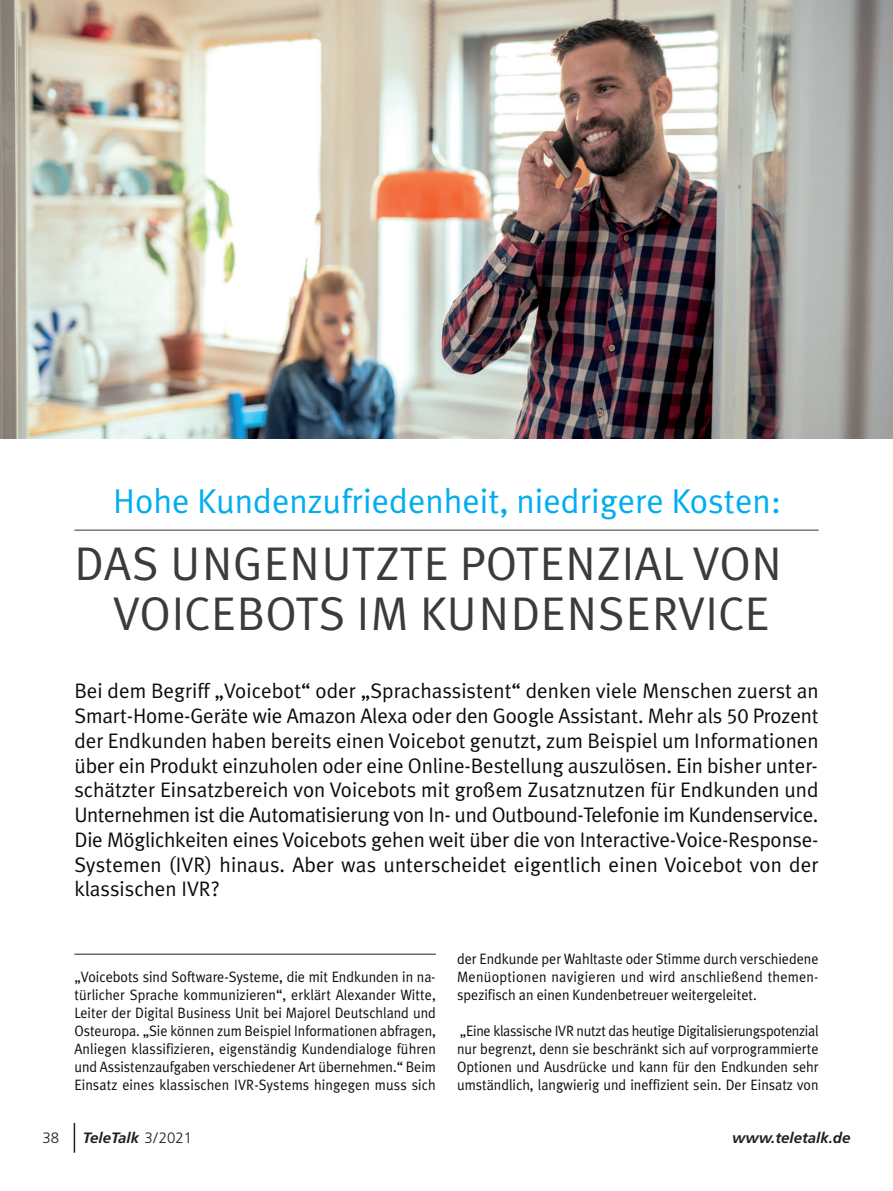
<style>
.page{position:relative;width:893px;height:1191px;background:#fff}
.page>*{position:absolute;margin:0;border:0;box-sizing:border-box;transform-origin:0 0}
.t1{font:47.25px/49.5px "Meta Plus Normal Caps";letter-spacing:.01em;color:#3c3a3a;text-align:center}
.t2{font:34.5px "Meta Plus Normal";color:#00aeef}
.t3{font:21px/24.8px "Meta Plus Normal";letter-spacing:.005em;color:#110a0c;text-align:justify}
.t4{font:15px/18px "Meta Plus";color:#110a0c;text-align:justify;scale:.94 1}
.t5{font:italic 700 15px "Frutiger";color:#231f20}
.t6{font:300 15px "Frutiger";color:#231f20}
.s1{font-family:"Meta Plus Normal Caps"}
.s2{font-weight:300;font-style:normal}
</style>
<div class="page">
<svg style="left:74px;top:1123px;width:1px;height:29px"></svg>
<hr style="left:74px;top:530px;width:744px;height:1px;background:#2c3940">
<hr style="left:74px;top:953px;width:362px;height:1px;background:#231f20">
<img style="left:0;top:0;width:893px;height:439px">
<h2 class="t2" style="left:113px;top:481px;width:670px">Hohe Kundenzufriedenheit, niedrigere Kosten:</h2>
<h1 class="t1" style="left:74px;top:539px;width:709px">DAS UNGENUTZTE POTENZIAL VON<br>VOICEBOTS IM KUNDENSERVICE</h1>
<p class="t3" style="left:74px;top:678px;width:746px">Bei dem Begriff „Voicebot“ oder „Sprachassistent“ denken viele Menschen zuerst an Smart-Home-Geräte wie Amazon Alexa oder den Google Assistant. Mehr als <span class="s1">50</span> Prozent der Endkunden haben bereits einen Voicebot genutzt, zum Beispiel um Informationen über ein Produkt einzuholen oder eine Online-Bestellung auszulösen. Ein bisher unter&shy;schätzter Einsatzbereich von Voicebots mit großem Zusatznutzen für Endkunden und Unternehmen ist die Automatisierung von In- und Outbound-Telefonie im Kundenservice.<br>Die Möglichkeiten eines Voicebots gehen weit über die von Interactive-Voice-Response-Systemen (IVR) hinaus. Aber was unterscheidet eigentlich einen Voicebot von der klassischen IVR?</p>
<p class="t4" style="left:74px;top:967px;width:386px">„Voicebots sind Software-Systeme, die mit Endkunden in na&shy;türlicher Sprache kommunizieren“, erklärt Alexander Witte, Leiter der Digital Business Unit bei Majorel Deutschland und Osteuropa. „Sie können zum Beispiel Informationen abfragen, Anliegen klassifizieren, eigenständig Kundendialoge führen und Assistenzaufgaben verschiedener Art übernehmen.“ Beim Einsatz eines klassischen IVR-Systems hingegen muss sich</p>
<p class="t4" style="left:457px;top:949px;width:386px">der Endkunde per Wahltaste oder Stimme durch verschiedene Menüoptionen navigieren und wird anschließend themen&shy;spezifisch an einen Kundenbetreuer weitergeleitet.</p>
<p class="t4" style="left:457px;top:1021px;width:386px">„Eine klassische IVR nutzt das heutige Digitalisierungspotenzial nur begrenzt, denn sie beschränkt sich auf vorprogrammierte Optionen und Ausdrücke und kann für den Endkunden sehr umständlich, langwierig und ineffizient sein. Der Einsatz von</p>
<p class="t6" style="left:43px;top:1131px;width:18px">38</p>
<p class="t5" style="left:83px;top:1131px;width:111px">TeleTalk <span class="s2">3/2021</span></p>
<p class="t5" style="left:732px;top:1131px;width:120px">www.teletalk.de</p>
</div>
